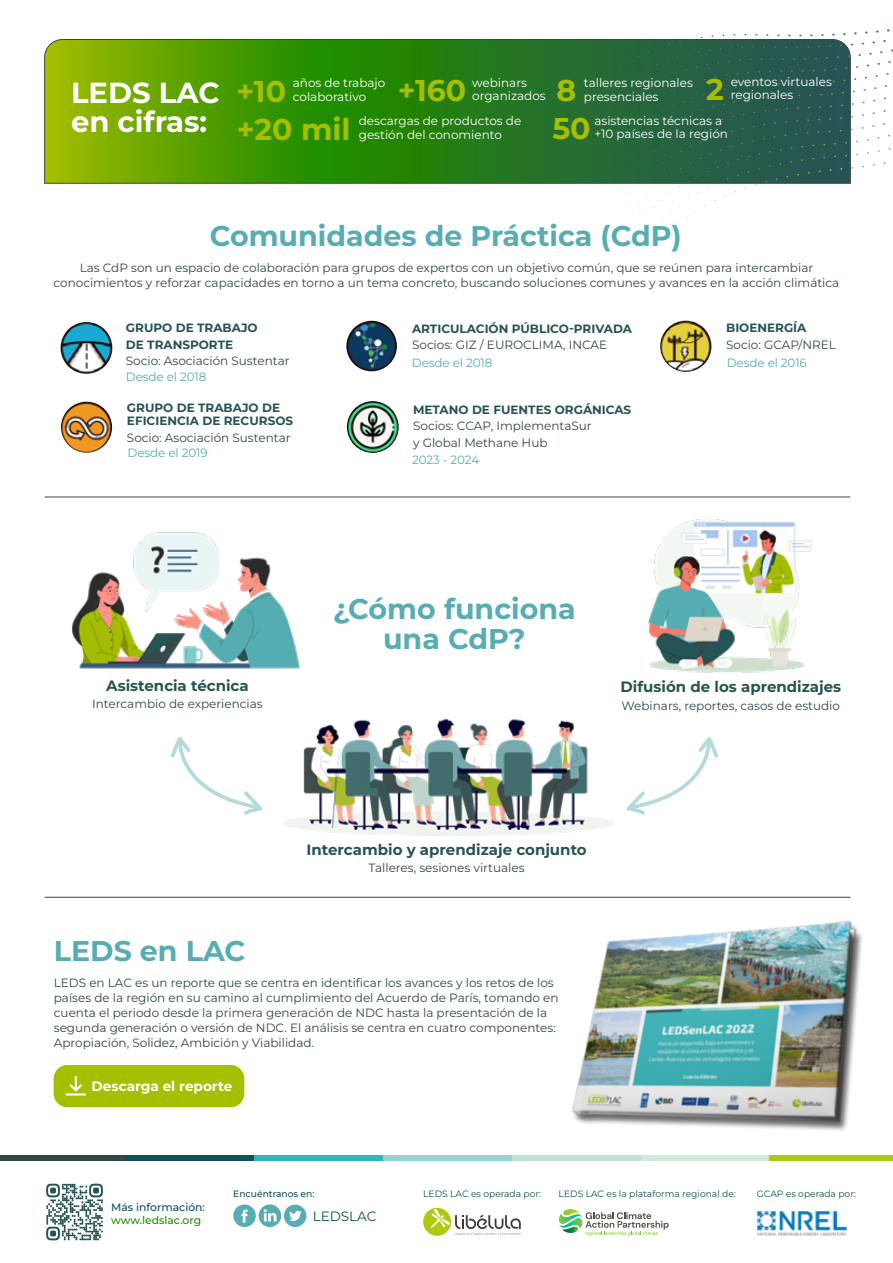
<style>
.page{position:relative;width:893px;height:1263px;background:#fff}
.page>*{position:absolute;margin:0;border:0;box-sizing:border-box;transform-origin:0 0}
.t1{font:700 30px "Montserrat";color:#a6bf00}
.t2{font:700 28.95px/28.5px "Montserrat";color:#fff}
.t3{font:700 28.5px/30px "Montserrat";color:#57adb1;text-align:center}
.t4{font:700 15px "Montserrat";color:#275355}
.t5{font:700 13.65px "Montserrat";color:#fff}
.t6{font:100 13.5px "Montserrat";color:#0d5254}
.t7{font:12px/15px "Montserrat";color:#304848}
.t8{font:12px/13.5px "Montserrat";color:#fff}
.t9{font:700 12px/13.5px "Montserrat";color:#275355}
.t10{font:100 12px "Montserrat";letter-spacing:-.01em;color:#57adb1}
.t11{font:12px "Montserrat";color:#37494a}
.t12{font:100 10.8px "Montserrat";color:#0d5254}
.t13{font:100 10.8px "Montserrat";color:#1f8e00}
.t14{font:100 9.15px "Montserrat";color:#0d5254}
</style>
<div class="page">
<svg style="left:44px;top:39px;width:807px;height:145px;background:#397f1e"></svg>
<hr style="left:45px;top:497px;width:805px;height:1px;background:#37494a">
<hr style="left:45px;top:897px;width:805px;height:1px;background:#37494a">
<svg style="left:0;top:1160px;width:491px;height:81px"></svg>
<div style="left:423px;top:1208px;width:28px;height:28px;background:#afca0b;border-radius:50%"></div>
<svg style="left:431px;top:1209px;width:60px;height:26px"></svg>
<svg style="left:233px;top:1204px;width:73px;height:23px"></svg>
<svg style="left:46px;top:1183px;width:57px;height:57px"></svg>
<div style="left:0;top:1155px;width:125px;height:5px;background:#304848"></div>
<div style="left:125px;top:1155px;width:129px;height:5px;background:#115153"></div>
<div style="left:254px;top:1155px;width:129px;height:5px;background:#31b5ba"></div>
<div style="left:383px;top:1155px;width:129px;height:5px;background:#97d1d2"></div>
<img style="left:61px;top:402px;width:51px;height:51px;border-radius:26px">
<img style="left:346px;top:321px;width:51px;height:50px;border-radius:25px">
<img style="left:347px;top:401px;width:52px;height:52px;border-radius:26px">
<img style="left:660px;top:320px;width:52px;height:52px;border-radius:26px">
<img style="left:60px;top:322px;width:52px;height:52px;border-radius:26px">
<img style="left:491px;top:896px;width:402px;height:340px">
<div style="left:54px;top:1065px;width:190px;height:42px;background:#a6bf00;border-radius:14px"></div>
<svg style="left:66px;top:1076px;width:20px;height:19px"></svg>
<img style="left:71px;top:532px;width:229px;height:137px">
<img style="left:624px;top:496px;width:204px;height:177px">
<img style="left:284px;top:718px;width:329px;height:118px">
<svg style="left:171px;top:737px;width:91px;height:77px"></svg>
<svg style="left:706px;top:737px;width:12px;height:21px"></svg>
<svg style="left:627px;top:740px;width:84px;height:74px"></svg>
<h2 class="t2" style="left:71px;top:78px;width:150px">LEDS LAC en cifras:</h2>
<h1 class="t1" style="left:706px;top:70px;width:19px">2</h1>
<p class="t8" style="left:731px;top:74px;width:103px">eventos virtuales</p>
<p class="t8" style="left:472px;top:75px;width:75px">webinars organizados</p>
<h1 class="t1" style="left:556px;top:71px;width:21px">8</h1>
<p class="t8" style="left:584px;top:76px;width:110px">talleres regionales presenciales</p>
<h1 class="t1" style="left:237px;top:71px;width:51px">+10</h1>
<p class="t8" style="left:293px;top:76px;width:94px">años de trabajo colaborativo</p>
<h1 class="t1" style="left:237px;top:109px;width:115px">+20 mil</h1>
<p class="t8" style="left:359px;top:114px;width:164px">descargas de productos de gestión del conomiento</p>
<h1 class="t1" style="left:552px;top:108px;width:40px">50</h1>
<p class="t8" style="left:594px;top:114px;width:135px">asistencias técnicas a +10 países de la región</p>
<h1 class="t1" style="left:398px;top:71px;width:70px">+160</h1>
<p class="t8" style="left:731px;top:88px;width:64px">regionales</p>
<h3 class="t3" style="left:210px;top:220px;width:474px">Comunidades de Práctica (CdP)</h3>
<p class="t7" style="left:54px;top:260px;width:787px;text-align:center">Las CdP son un espacio de colaboración para grupos de expertos con un objetivo común, que se reúnen para intercambiar conocimientos y reforzar capacidades en torno a un tema concreto, buscando soluciones comunes y avances en la acción climática</p>
<p class="t9" style="left:126px;top:319px;width:133px;line-height:16.5px">GRUPO DE TRABAJO<br>DE TRANSPORTE</p>
<p class="t7" style="left:126px;top:353px;width:165px">Socio: Asociación Sustentar</p>
<p class="t10" style="left:126px;top:369px;width:82px">Desde el 2018</p>
<p class="t9" style="left:127px;top:400px;width:168px">GRUPO DE TRABAJO DE<br>EFICIENCIA DE RECURSOS</p>
<p class="t7" style="left:127px;top:430px;width:165px">Socio: Asociación Sustentar</p>
<p class="t10" style="left:128px;top:445px;width:82px">Desde el 2019</p>
<p class="t9" style="left:412px;top:321px;width:221px">ARTICULACIÓN PÚBLICO-PRIVADA</p>
<p class="t7" style="left:412px;top:337px;width:197px">Socios: GIZ / EUROCLIMA, INCAE</p>
<p class="t10" style="left:412px;top:355px;width:82px">Desde el 2018</p>
<p class="t9" style="left:413px;top:402px;width:220px">METANO DE FUENTES ORGÁNICAS</p>
<p class="t7" style="left:413px;top:417px;width:180px;line-height:16.5px">Socios: CCAP, ImplementaSur y Global Methane Hub</p>
<p class="t10" style="left:412px;top:452px;width:69px">2023 - 2024</p>
<p class="t9" style="left:726px;top:321px;width:82px">BIOENERGÍA</p>
<p class="t11" style="left:726px;top:336px;width:111px">Socio: GCAP/NREL</p>
<p class="t10" style="left:727px;top:355px;width:82px">Desde el 2016</p>
<p class="t4" style="left:106px;top:676px;width:144px">Asistencia técnica</p>
<p class="t7" style="left:92px;top:696px;width:172px">Intercambio de experiencias</p>
<h3 class="t3" style="left:333px;top:594px;width:244px">¿Cómo funciona una CdP?</h3>
<p class="t4" style="left:620px;top:677px;width:222px">Difusión de los aprendizajes</p>
<p class="t7" style="left:622px;top:697px;width:220px">Webinars, reportes, casos de estudio</p>
<p class="t4" style="left:307px;top:839px;width:282px">Intercambio y aprendizaje conjunto</p>
<p class="t7" style="left:369px;top:860px;width:157px">Talleres, sesiones virtuales</p>
<h3 class="t3" style="left:54px;top:935px;width:193px">LEDS en LAC</h3>
<p class="t7" style="left:54px;top:975px;width:506px">LEDS en LAC es un reporte que se centra en identificar los avances y los retos de los países de la región en su camino al cumplimiento del Acuerdo de París, tomando en cuenta el periodo desde la primera generación de NDC hasta la presentación de la segunda generación o versión de NDC. El análisis se centra en cuatro componentes:<br>Apropiación, Solidez, Ambición y Viabilidad.</p>
<p class="t5" style="left:92px;top:1077px;width:142px">Descarga el reporte</p>
<p class="t12" style="left:111px;top:1200px;width:95px">Más información:</p>
<p class="t13" style="left:111px;top:1213px;width:92px">www.ledslac.org</p>
<p class="t14" style="left:233px;top:1188px;width:83px">Encuéntranos en:</p>
<p class="t14" style="left:423px;top:1188px;width:119px">LEDS LAC es operada por:</p>
<p class="t14" style="left:559px;top:1188px;width:179px">LEDS LAC es la plataforma regional de:</p>
<p class="t14" style="left:757px;top:1188px;width:101px">GCAP es operada por:</p>
<p class="t6" style="left:313px;top:1207px;width:65px">LEDSLAC</p>
</div>
